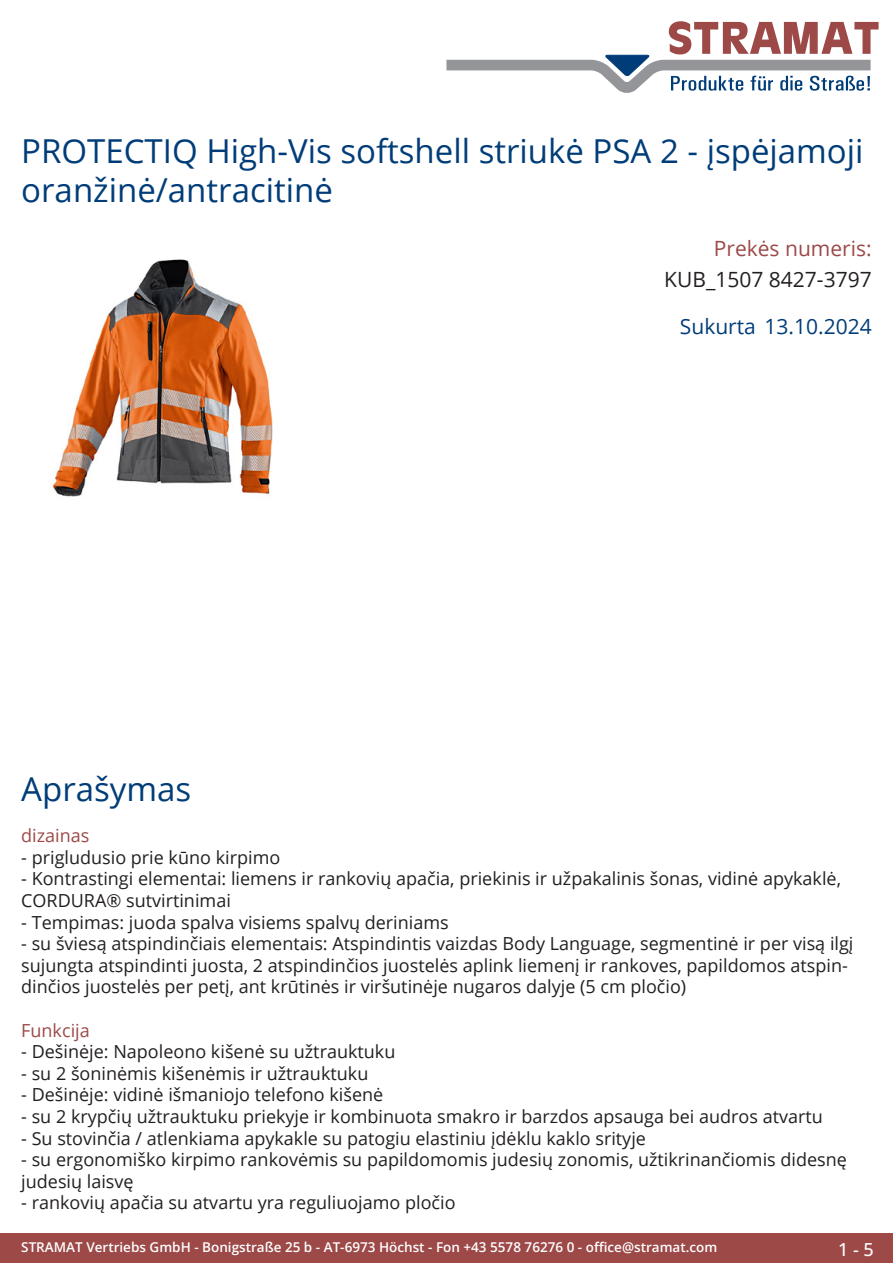
<style>
.page{position:relative;width:893px;height:1263px;background:#fff}
.page>*{position:absolute;margin:0;border:0;box-sizing:border-box;transform-origin:0 0}
.Produkttitel{font:33px/39.6px "Open Sans";color:#003d78}
.TechDaten_Inhalt{font:21px "Open Sans";color:#231f20}
.Erstellungsdatum{font:21px "Open Sans";color:#003d78}
.TechDaten_Überschrif{font:21px "Open Sans";color:#9c4948}
.Beschreibung_Text{font:18px/21.6px "Open Sans";color:#231f20}
.Beschreibung_Text-2{font:18px "Open Sans";color:#9c4948}
.t1{font:500 18px "Open Sans";color:#fff}
.t2{font:600 13.5px "Open Sans";color:#fff}
</style>
<div class="page">
<div style="left:0;top:1233px;width:893px;height:30px;background:#9c4948"></div>
<svg style="left:446px;top:21px;width:433px;height:72px"></svg>
<img style="left:52px;top:259px;width:221px;height:238px">
<p class="Produkttitel" style="left:21px;top:130px;width:844px">PROTECTIQ High-Vis softshell striukė PSA 2 - įspėjamoji oranžinė/antracitinė</p>
<p class="TechDaten_Überschrif" style="left:714px;top:234px;width:159px">Prekės numeris:</p>
<p class="TechDaten_Inhalt" style="left:664px;top:265px;width:209px">KUB_1507 8427-3797</p>
<p class="Erstellungsdatum" style="left:680px;top:312px;width:193px">Sukurta 13.10.2024</p>
<p class="Produkttitel" style="left:21px;top:768px;width:172px">Aprašymas</p>
<p class="Beschreibung_Text-2" style="left:21px;top:823px;width:70px">dizainas</p>
<p class="Beschreibung_Text" style="left:21px;top:846px;width:261px">- prigludusio prie kūno kirpimo</p>
<p class="Beschreibung_Text" style="left:21px;top:867px;width:821px">- Kontrastingi elementai: liemens ir rankovių apačia, priekinis ir užpakalinis šonas, vidinė apykaklė,<br>CORDURA® sutvirtinimai</p>
<p class="Beschreibung_Text" style="left:21px;top:911px;width:429px">- Tempimas: juoda spalva visiems spalvų deriniams</p>
<p class="Beschreibung_Text" style="left:21px;top:932px;width:834px">- su šviesą atspindinčiais elementais: Atspindintis vaizdas Body Language, segmentinė ir per visą ilgį sujungta atspindinti juosta, 2 atspindinčios juostelės aplink liemenį ir rankoves, papildomos atspin&shy;dinčios juostelės per petį, ant krūtinės ir viršutinėje nugaros dalyje (5 cm pločio)</p>
<p class="Beschreibung_Text-2" style="left:21px;top:1018px;width:70px">Funkcija</p>
<p class="Beschreibung_Text" style="left:21px;top:1040px;width:376px">- Dešinėje: Napoleono kišenė su užtrauktuku</p>
<p class="Beschreibung_Text" style="left:21px;top:1062px;width:349px">- su 2 šoninėmis kišenėmis ir užtrauktuku</p>
<p class="Beschreibung_Text" style="left:21px;top:1083px;width:364px">- Dešinėje: vidinė išmaniojo telefono kišenė</p>
<p class="Beschreibung_Text" style="left:21px;top:1105px;width:803px">- su 2 krypčių užtrauktuku priekyje ir kombinuota smakro ir barzdos apsauga bei audros atvartu</p>
<p class="Beschreibung_Text" style="left:21px;top:1127px;width:626px">- Su stovinčia / atlenkiama apykakle su patogiu elastiniu įdėklu kaklo srityje</p>
<p class="Beschreibung_Text" style="left:21px;top:1148px;width:827px">- su ergonomiško kirpimo rankovėmis su papildomomis judesių zonomis, užtikrinančiomis didesnę judesių laisvę</p>
<p class="Beschreibung_Text" style="left:21px;top:1191px;width:436px">- rankovių apačia su atvartu yra reguliuojamo pločio</p>
<p class="t2" style="left:21px;top:1238px;width:698px">STRAMAT Vertriebs GmbH - Bonigstraße 25 b - AT-6973 Höchst - Fon +43 5578 76276 0 - office@stramat.com</p>
<p class="t1" style="left:838px;top:1237px;width:37px">1 - 5</p>
</div>
